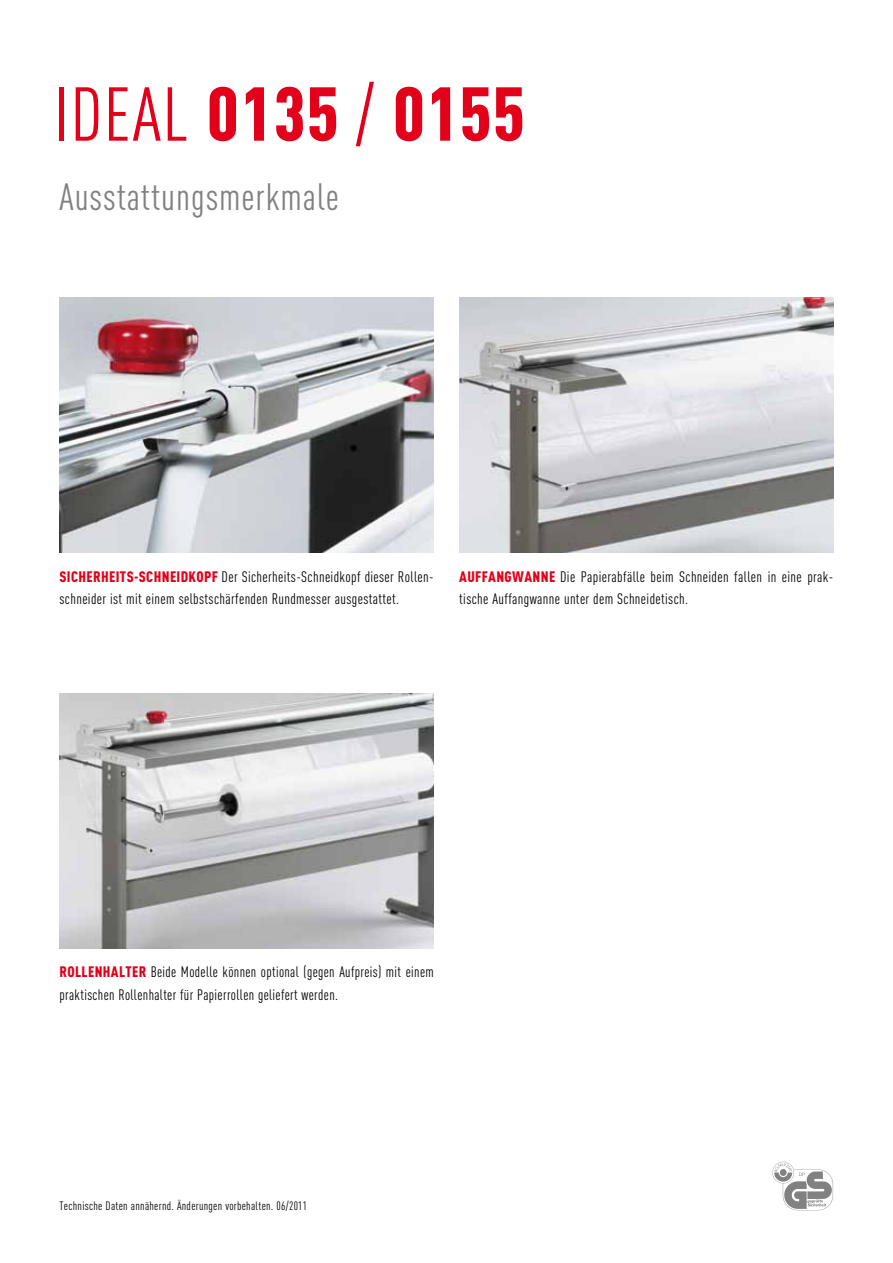
<style>
.page{position:relative;width:893px;height:1263px;background:#fff}
.page>*{position:absolute;margin:0;border:0;box-sizing:border-box;transform-origin:0 0}
.t1{font:900 75px "DIN Cond";letter-spacing:.02em;color:#e2001a}
.t2{font:37.5px "DIN Cond";letter-spacing:.025em;color:#828182}
.t3{font:15px/22.5px "DIN Cond";letter-spacing:.025em;color:#000}
.t4{font:12px "DIN Cond";letter-spacing:.025em;color:#000}
.s1{font-weight:400}
.s2{font-weight:900;color:#e2001a}
</style>
<div class="page">
<img style="left:60px;top:298px;width:374px;height:255px">
<img style="left:60px;top:693px;width:374px;height:255px">
<img style="left:459px;top:298px;width:374px;height:255px">
<svg style="left:772px;top:1162px;width:61px;height:48px"></svg>
<h1 class="t1" style="left:54px;top:67px;width:472px"><span class="s1">IDEAL</span> 0135 <span class="s1">/</span> 0155</h1>
<h2 class="t2" style="left:60px;top:175px;width:281px">Ausstattungsmerkmale</h2>
<p class="t3" style="left:60px;top:565px;width:376px"><span class="s2">SICHERHEITS-SCHNEIDKOPF</span> Der Sicherheits-Schneidkopf dieser Rollen&shy;schneider ist mit einem selbstschärfenden Rundmesser ausgestattet.</p>
<p class="t3" style="left:459px;top:565px;width:376px"><span class="s2">AUFFANGWANNE</span> Die Papierabfälle beim Schneiden fallen in eine prak&shy;tische Auffangwanne unter dem Schneidetisch.</p>
<p class="t3" style="left:60px;top:960px;width:376px"><span class="s2">ROLLENHALTER</span> Beide Modelle können optional (gegen Aufpreis) mit einem praktischen Rollenhalter für Papierrollen geliefert werden.</p>
<p class="t4" style="left:60px;top:1199px;width:249px">Technische Daten annähernd. Änderungen vorbehalten. 06/2011</p>
</div>
